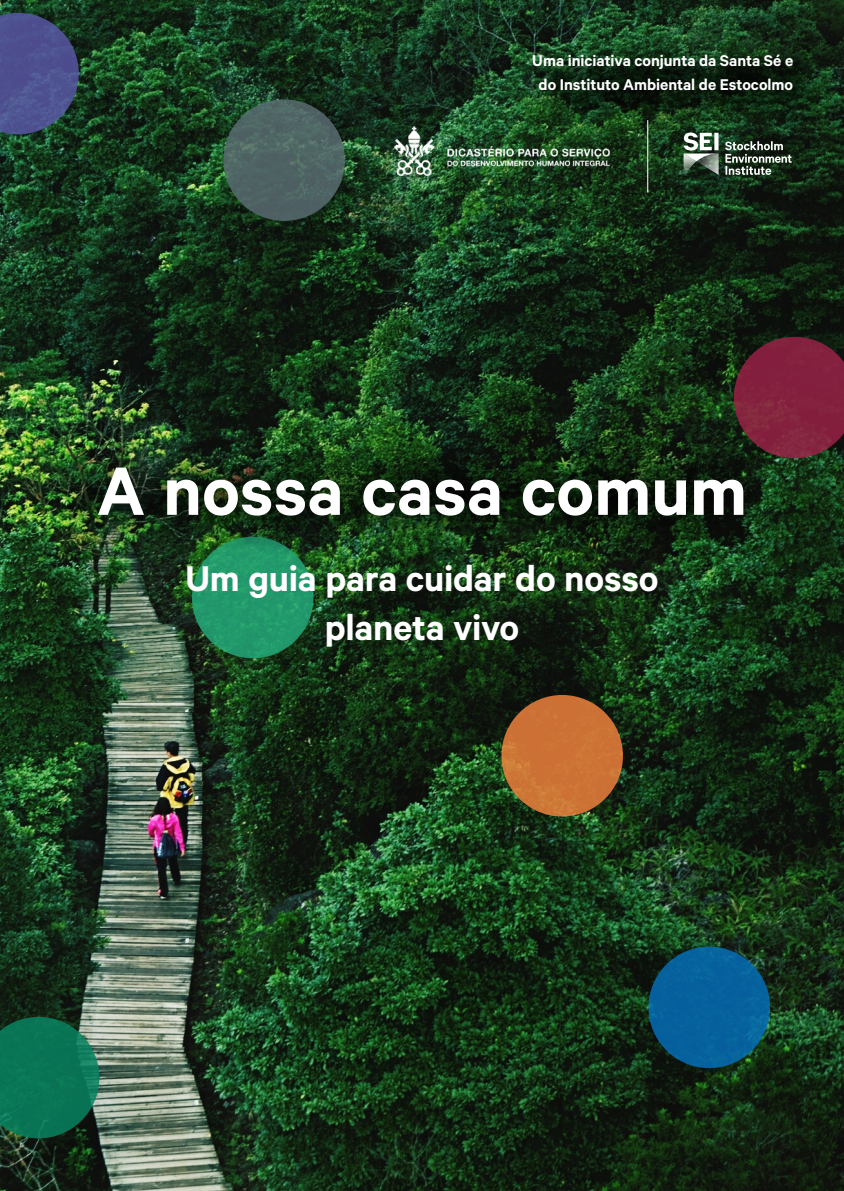
<style>
.page{position:relative;width:844px;height:1191px;background:#fff}
.page>*{position:absolute;margin:0;border:0;box-sizing:border-box;transform-origin:0 0}
.Quote_Encyclical{font:600 77px "Calibre";color:#fff}
.Main_titles_right{font:600 40.25px/49px "Calibre";letter-spacing:-.005em;color:#fff;text-align:center}
.What_Can_We_do_parag{font:600 17.5px "Calibre";color:#fff}
</style>
<div class="page">
<img style="left:0;top:0;width:843px;height:1191px">
<svg style="left:0;top:13px;width:79px;height:121px;background:#444d7d"></svg>
<div style="left:501px;top:695px;width:121px;height:121px;background:#cc7235;border-radius:50%"></div>
<svg style="left:223px;top:99px;width:122px;height:122px;background:#4f6464"></svg>
<svg style="left:0;top:1017px;width:99px;height:121px;background:#137154"></svg>
<div style="left:648px;top:946px;width:121px;height:122px;background:#06619d;border-radius:50%"></div>
<svg style="left:733px;top:337px;width:110px;height:121px;background:#732238"></svg>
<div style="left:192px;top:537px;width:121px;height:121px;background:#22996b;border-radius:50%"></div>
<img style="left:48px;top:426px;width:728px;height:132px">
<div style="left:519px;top:42px;width:311px;height:87px;background:#000;opacity:.75"></div>
<hr style="left:647px;top:120px;width:1px;height:72px;background:#fff">
<svg style="left:683px;top:132px;width:35px;height:56px"></svg>
<svg style="left:725px;top:141px;width:66px;height:34px;background:#546155"></svg>
<img style="left:376px;top:108px;width:251px;height:86px">
<p class="What_Can_We_do_parag" style="left:532px;top:51px;width:262px">Uma iniciativa conjunta da Santa Sé e</p>
<p class="What_Can_We_do_parag" style="left:538px;top:74px;width:256px">do Instituto Ambiental de Estocolmo</p>
<p class="Quote_Encyclical" style="left:97px;top:445px;width:651px">A nossa casa comum</p>
<p class="Main_titles_right" style="left:185px;top:553px;width:474px">Um guia para cuidar do nosso planeta vivo</p>
</div>
